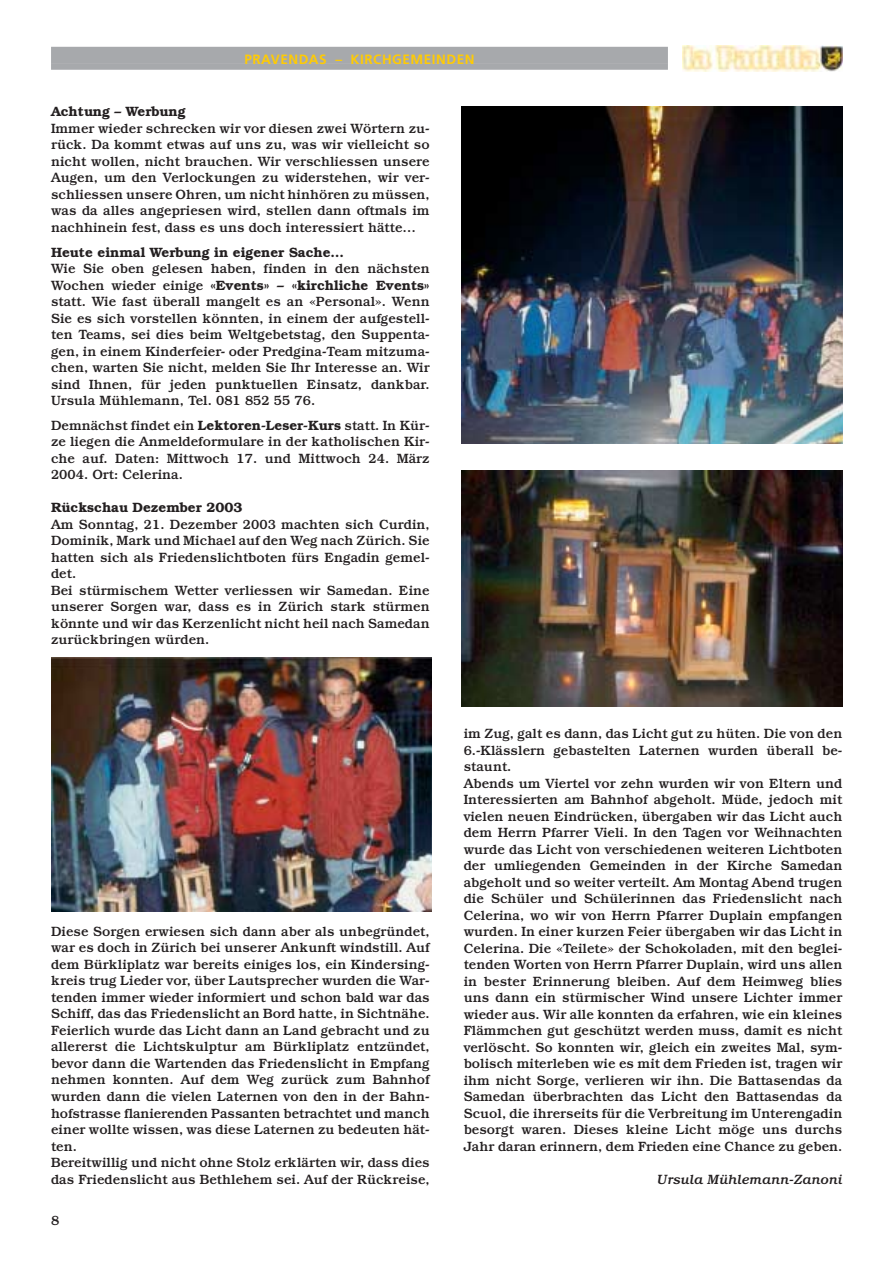
<style>
.page{position:relative;width:893px;height:1262px;background:#fff}
.page>*{position:absolute;margin:0;border:0;box-sizing:border-box;transform-origin:0 0}
.t1{font:500 13.5px/16.5px "Bookman";color:#231f20;text-align:justify}
.t2{font:600 13.5px "Bookman";color:#231f20}
.t3{font:700 13.5px "Frutiger";letter-spacing:.04em;color:#ffcb04}
.t4{font:italic 500 13.5px "Bookman";color:#231f20}
.s1{font-weight:600}
</style>
<div class="page">
<img style="left:683px;top:46px;width:159px;height:25px">
<div style="left:51px;top:47px;width:617px;height:17px;background:#a7a9ac"></div>
<div style="left:51px;top:63px;width:617px;height:7px;background:#a7a9ac"></div>
<img style="left:51px;top:657px;width:380px;height:254px">
<img style="left:461px;top:106px;width:381px;height:337px">
<img style="left:461px;top:470px;width:381px;height:236px">
<p class="t3" style="left:244px;top:53px;width:231px">PRAVENDAS – KIRCHGEMEINDEN</p>
<p class="t2" style="left:51px;top:106px;width:136px">Achtung – Werbung</p>
<p class="t1" style="left:51px;top:121px;width:380px">Immer wieder schrecken wir vor diesen zwei Wörtern zu&shy;rück. Da kommt etwas auf uns zu, was wir vielleicht so nicht wollen, nicht brauchen. Wir verschliessen unsere Augen, um den Verlockungen zu widerstehen, wir ver&shy;schliessen unsere Ohren, um nicht hinhören zu müssen, was da alles angepriesen wird, stellen dann oftmals im nachhinein fest, dass es uns doch interessiert hätte…</p>
<p class="t2" style="left:51px;top:247px;width:294px">Heute einmal Werbung in eigener Sache…</p>
<p class="t1" style="left:51px;top:261px;width:380px">Wie Sie oben gelesen haben, finden in den nächsten Wochen wieder einige <span class="s1">«Events» – «kirchliche Events» </span>statt. Wie fast überall mangelt es an «Personal». Wenn Sie es sich vorstellen könnten, in einem der aufgestell&shy;ten Teams, sei dies beim Weltgebetstag, den Suppenta&shy;gen, in einem Kinderfeier- oder Predgina-Team mitzuma&shy;chen, warten Sie nicht, melden Sie Ihr Interesse an. Wir sind Ihnen, für jeden punktuellen Einsatz, dankbar.<br>Ursula Mühlemann, Tel. 081 852 55 76.</p>
<p class="t1" style="left:51px;top:418px;width:380px">Demnächst findet ein <span class="s1">Lektoren-Leser-Kurs</span> statt. In Kür&shy;ze liegen die Anmeldeformulare in der katholischen Kir&shy;che auf. Daten: Mittwoch 17. und Mittwoch 24. März 2004. Ort: Celerina.</p>
<p class="t2" style="left:51px;top:502px;width:193px">Rückschau Dezember 2003</p>
<p class="t1" style="left:51px;top:517px;width:380px;text-align:left">Am Sonntag, 21. Dezember 2003 machten sich Curdin, Dominik, Mark und Michael auf den Weg nach Zürich. Sie hatten sich als Friedenslichtboten fürs Engadin gemel&shy;det.<br>Bei stürmischem Wetter verliessen wir Samedan. Eine unserer Sorgen war, dass es in Zürich stark stürmen könnte und wir das Kerzenlicht nicht heil nach Samedan zurückbringen würden.</p>
<p class="t1" style="left:51px;top:924px;width:380px;text-align:left">Diese Sorgen erwiesen sich dann aber als unbegründet, war es doch in Zürich bei unserer Ankunft windstill. Auf dem Bürkliplatz war bereits einiges los, ein Kindersing&shy;kreis trug Lieder vor, über Lautsprecher wurden die War&shy;tenden immer wieder informiert und schon bald war das Schiff, das das Friedenslicht an Bord hatte, in Sichtnähe.<br>Feierlich wurde das Licht dann an Land gebracht und zu allererst die Lichtskulptur am Bürkliplatz entzündet, bevor dann die Wartenden das Friedenslicht in Empfang nehmen konnten. Auf dem Weg zurück zum Bahnhof wurden dann die vielen Laternen von den in der Bahn&shy;hofstrasse flanierenden Passanten betrachtet und manch einer wollte wissen, was diese Laternen zu bedeuten hät&shy;ten.<br>Bereitwillig und nicht ohne Stolz erklärten wir, dass dies das Friedenslicht aus Bethlehem sei. Auf der Rückreise,</p>
<p class="t1" style="left:51px;top:1213px;width:10px">8</p>
<p class="t1" style="left:463px;top:726px;width:380px;text-align:left">im Zug, galt es dann, das Licht gut zu hüten. Die von den 6.-Klässlern gebastelten Laternen wurden überall be&shy;staunt.<br>Abends um Viertel vor zehn wurden wir von Eltern und Interessierten am Bahnhof abgeholt. Müde, jedoch mit vielen neuen Eindrücken, übergaben wir das Licht auch dem Herrn Pfarrer Vieli. In den Tagen vor Weihnachten wurde das Licht von verschiedenen weiteren Lichtboten der umliegenden Gemeinden in der Kirche Samedan abgeholt und so weiter verteilt. Am Montag Abend trugen die Schüler und Schülerinnen das Friedenslicht nach Celerina, wo wir von Herrn Pfarrer Duplain empfangen wurden. In einer kurzen Feier übergaben wir das Licht in Celerina. Die «Teilete» der Schokoladen, mit den beglei&shy;tenden Worten von Herrn Pfarrer Duplain, wird uns allen in bester Erinnerung bleiben. Auf dem Heimweg blies uns dann ein stürmischer Wind unsere Lichter immer wieder aus. Wir alle konnten da erfahren, wie ein kleines Flämmchen gut geschützt werden muss, damit es nicht verlöscht. So konnten wir, gleich ein zweites Mal, sym&shy;bolisch miterleben wie es mit dem Frieden ist, tragen wir ihm nicht Sorge, verlieren wir ihn. Die Battasendas da Samedan überbrachten das Licht den Battasendas da Scuol, die ihrerseits für die Verbreitung im Unterengadin besorgt waren. Dieses kleine Licht möge uns durchs Jahr daran erinnern, dem Frieden eine Chance zu geben.</p>
<p class="t4" style="left:657px;top:1174px;width:187px">Ursula Mühlemann-Zanoni</p>
</div>
